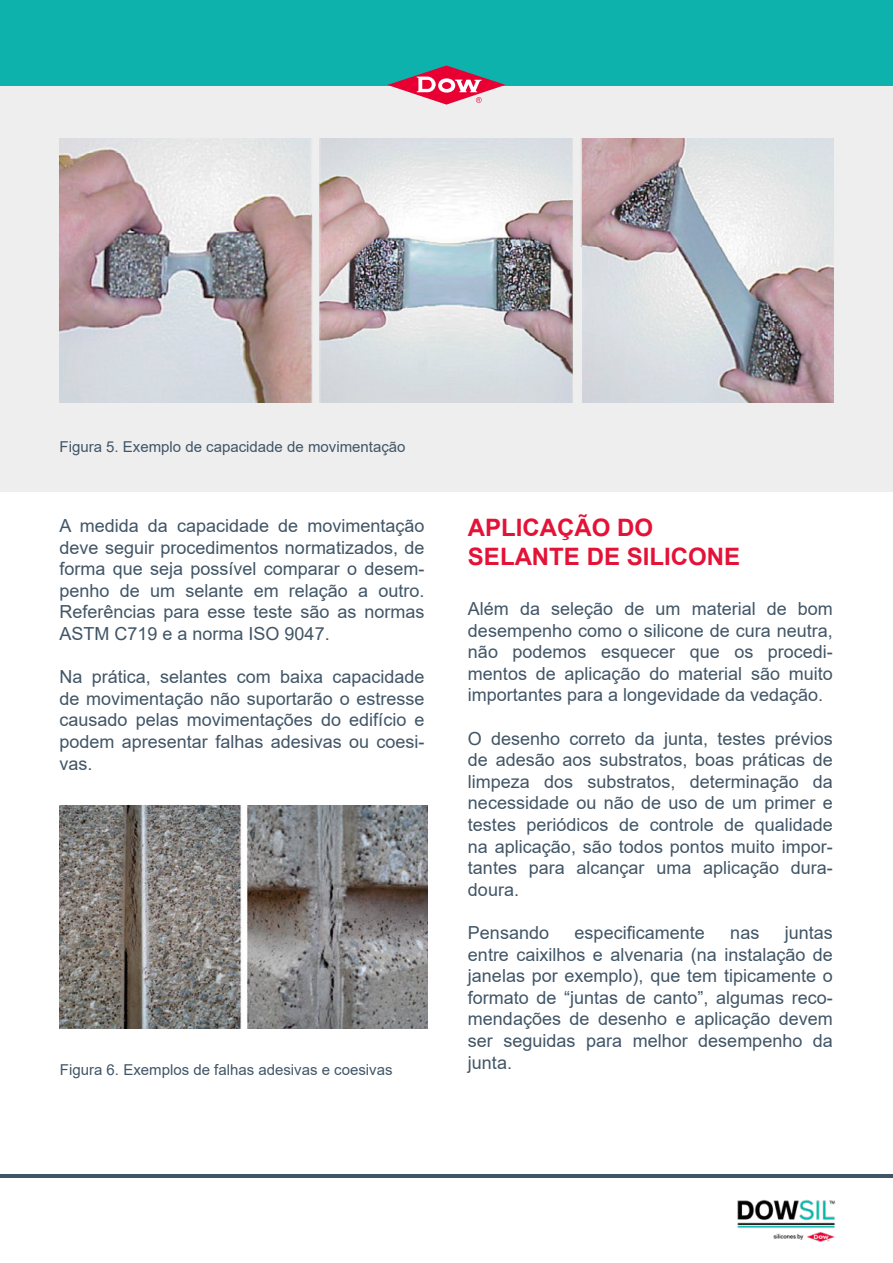
<style>
.page{position:relative;width:893px;height:1263px;background:#fff}
.page>*{position:absolute;margin:0;border:0;box-sizing:border-box;transform-origin:0 0}
.t1{font:700 24px/28.8px "Arial";color:#e41237}
.t2{font:18px/21.6px "Arial";color:#415566;text-align:justify}
.t3{font:15px "Arial";color:#415566}
</style>
<div class="page">
<img style="left:737px;top:1199px;width:98px;height:43px">
<hr style="left:0;top:1174px;width:893px;height:4px;background:#425566">
<div style="left:0;top:85px;width:893px;height:406px;background:#eee"></div>
<div style="left:0;top:0;width:893px;height:85px;background:#0db2ad"></div>
<svg style="left:387px;top:65px;width:119px;height:40px"></svg>
<img style="left:60px;top:138px;width:773px;height:265px">
<img style="left:60px;top:805px;width:368px;height:223px">
<p class="t3" style="left:60px;top:436px;width:347px">Figura 5. Exemplo de capacidade de movimentação</p>
<p class="t2" style="left:60px;top:515px;width:366px">A medida da capacidade de movimentação deve seguir procedimentos normatizados, de forma que seja possível comparar o desem&shy;penho de um selante em relação a outro.<br>Referências para esse teste são as normas ASTM C719 e a norma ISO 9047.</p>
<p class="t2" style="left:60px;top:666px;width:366px">Na prática, selantes com baixa capacidade de movimentação não suportarão o estresse causado pelas movimentações do edifício e podem apresentar falhas adesivas ou coesi&shy;vas.</p>
<p class="t3" style="left:60px;top:1060px;width:334px">Figura 6. Exemplos de falhas adesivas e coesivas</p>
<h1 class="t1" style="left:468px;top:514px;width:274px">APLICAÇÃO DO<br>SELANTE DE SILICONE</h1>
<p class="t2" style="left:468px;top:598px;width:366px">Além da seleção de um material de bom desempenho como o silicone de cura neutra, não podemos esquecer que os procedi&shy;mentos de aplicação do material são muito importantes para a longevidade da vedação.</p>
<p class="t2" style="left:468px;top:727px;width:366px">O desenho correto da junta, testes prévios de adesão aos substratos, boas práticas de limpeza dos substratos, determinação da necessidade ou não de uso de um primer e testes periódicos de controle de qualidade na aplicação, são todos pontos muito impor&shy;tantes para alcançar uma aplicação dura&shy;doura.</p>
<p class="t2" style="left:468px;top:922px;width:83px">Pensando</p>
<p class="t2" style="left:575px;top:922px;width:132px">especificamente</p>
<p class="t2" style="left:730px;top:922px;width:31px">nas</p>
<p class="t2" style="left:468px;top:922px;width:366px;text-indent:317px">juntas entre caixilhos e alvenaria (na instalação de janelas por exemplo), que tem tipicamente o formato de “juntas de canto”, algumas reco&shy;mendações de desenho e aplicação devem ser seguidas para melhor desempenho da junta.</p>
</div>
